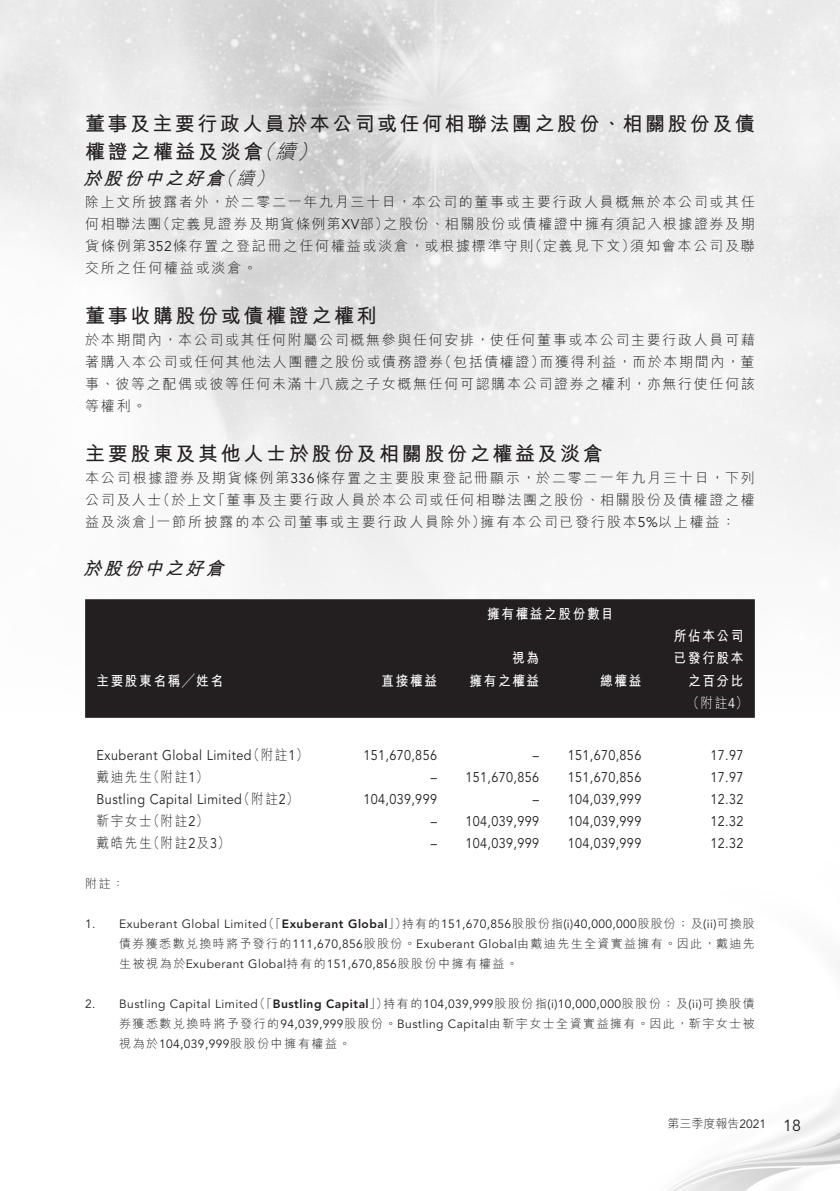
<style>
.page{position:relative;width:840px;height:1191px;background:#fff}
.page>*{position:absolute;margin:0;border:0;box-sizing:border-box;transform-origin:0 0}
._01_H1{font:700 20px/28px "M Hei HK";letter-spacing:.13em;color:#231f20}
._01_H1-2{font:italic 300 20px "M Hei HK";color:#231f20}
._02_H2{font:italic 700 18px "M Hei HK";color:#231f20}
._02_H2-2{font:italic 300 18px "M Hei HK";color:#231f20}
.t1{font:16px "Avenir LT Std";color:#231f20}
._00_txt{font:300 14px/22px "M Hei HK";letter-spacing:.12em;color:#231f20;text-align:right}
._50_Table_txt{font:14px "Avenir LT Std";letter-spacing:.03em;color:#231f20;scale:.9 1}
._50_Table_txt-2{font:700 14px "M Hei HK";letter-spacing:.13em;color:#fff;scale:.9 1}
._50_Table_txt-3{font:300 14px "M Hei HK";letter-spacing:.13em;color:#231f20;scale:.9 1}
._50_Table_txt-4{font:300 14px "M Hei HK";color:#fff;scale:.9 1}
._06_Notes{font:300 12px/20px "M Hei HK";letter-spacing:.12em;color:#231f20}
._06_Notes-2{font:12px "Avenir LT Std";letter-spacing:.04em;color:#231f20}
._06_Notes-3{font:800 12px "Avenir LT Std";letter-spacing:.04em;color:#231f20}
.s1{font-weight:300;font-style:italic}
.s2{font-weight:300}
.s3{font-family:"Avenir LT Std";font-weight:400}
.s4{font-family:"M Hei HK";font-weight:300}
</style>
<div class="page">
<img style="left:0;top:0;width:839px;height:1191px">
<div style="left:85px;top:599px;width:669px;height:119px;background:#231f20"></div>
<p class="_01_H1" style="left:297px;top:108px;width:459px;text-indent:-212px">董事及主要行政人員於本公司或任何相聯法團之股份、相關股份及債<span class="s1">(</span></p>
<p class="_01_H1-2" style="left:275px;top:142px;width:27px">續</p>
<p class="_01_H1-2" style="left:254px;top:142px;width:27px">（</p>
<p class="_01_H1" style="left:85px;top:136px;width:180px">權證之權益及淡倉</p>
<p class="_02_H2-2" style="left:255px;top:169px;width:24px">(</p>
<p class="_02_H2" style="left:83px;top:166px;width:177px">於股份中之好倉<span class="s2">續</span></p>
<p class="_02_H2-2" style="left:216px;top:169px;width:24px">（</p>
<p class="_00_txt" style="left:85px;top:191px;width:671px">除上文所披露者外，於二零二一年九月三十日，本公司的董事或主要行政人員概無於本公司或其任之股份、相關股份或債權證中擁有須記入根據證券及期</p>
<p class="_00_txt" style="left:156px;top:213px;width:234px">（定義見證券及期貨條例第<span class="s3">XV</span>部）</p>
<p class="_00_txt" style="left:85px;top:213px;width:78px">何相聯法團</p>
<p class="_00_txt" style="left:527px;top:235px;width:109px">（定義見下文）</p>
<p class="_00_txt" style="left:85px;top:235px;width:449px;text-align:left">貨條例第<span class="s3">352</span>條存置之登記冊之任何權益或淡倉，或根據標準守則交所之任何權益或淡倉。</p>
<p class="_01_H1" style="left:85px;top:300px;width:293px">董事收購股份或債權證之權利</p>
<p class="_00_txt" style="left:85px;top:329px;width:671px">於本期間內，本公司或其任何附屬公司概無參與任何安排，使任何董事或本公司主要行政人員可藉而獲得利益，而於本期間內，董</p>
<p class="_00_txt" style="left:630px;top:235px;width:126px">須知會本公司及聯</p>
<p class="_00_txt" style="left:437px;top:351px;width:108px">（包括債權證）</p>
<p class="_00_txt" style="left:85px;top:351px;width:671px;text-align:left">著購入本公司或任何其他法人團體之股份或債務證券<br>事、彼等之配偶或彼等任何未滿十八歲之子女概無任何可認購本公司證券之權利，亦無行使任何該等權利。</p>
<p class="_01_H1" style="left:85px;top:438px;width:519px">主要股東及其他人士於股份及相關股份之權益及淡倉</p>
<p class="_00_txt" style="left:85px;top:467px;width:671px">本公司根據證券及期貨條例第<span class="s3">336</span>條存置之主要股東登記冊顯示，於二零二一年九月三十日，下列「董事及主要行政人員於本公司或任何相聯法團之股份、相關股份及債權證之權</p>
<p class="_00_txt" style="left:156px;top:489px;width:62px">（於上文</p>
<p class="_00_txt" style="left:85px;top:489px;width:78px">公司及人士</p>
<p class="_00_txt" style="left:480px;top:511px;width:256px">擁有本公司已發行股本<span class="s3">5%</span>以上權益：</p>
<p class="_00_txt" style="left:156px;top:511px;width:331px">一節所披露的本公司董事或主要行政人員除外）</p>
<p class="_00_txt" style="left:85px;top:511px;width:78px">益及淡倉」</p>
<p class="_02_H2" style="left:83px;top:556px;width:148px">於股份中之好倉</p>
<p class="_50_Table_txt-2" style="left:487px;top:604px;width:142px">擁有權益之股份數目</p>
<p class="_50_Table_txt-2" style="left:96px;top:670px;width:142px">主要股東名稱╱姓名</p>
<p class="_50_Table_txt-2" style="left:381px;top:670px;width:63px">直接權益</p>
<p class="_50_Table_txt-2" style="left:512px;top:648px;width:31px">視為</p>
<p class="_50_Table_txt-2" style="left:469px;top:670px;width:79px">擁有之權益</p>
<p class="_50_Table_txt-2" style="left:600px;top:670px;width:47px">總權益</p>
<p class="_50_Table_txt-2" style="left:673px;top:626px;width:79px">所佔本公司</p>
<p class="_50_Table_txt-2" style="left:673px;top:648px;width:79px">已發行股本</p>
<p class="_50_Table_txt-2" style="left:687px;top:670px;width:63px">之百分比</p>
<p class="_50_Table_txt-4" style="left:686px;top:695px;width:70px">（附註 (<span class="s3">4</span></p>
<p class="_50_Table_txt-3" style="left:247px;top:747px;width:70px">（附註 (<span class="s3">1</span></p>
<p class="_50_Table_txt" style="left:96px;top:747px;width:174px">Exuberant Global Limited</p>
<p class="_50_Table_txt" style="left:363px;top:747px;width:83px">151,670,856</p>
<p class="_50_Table_txt" style="left:532px;top:747px;width:8px">–</p>
<p class="_50_Table_txt" style="left:567px;top:747px;width:83px">151,670,856</p>
<p class="_50_Table_txt" style="left:710px;top:747px;width:38px">17.97</p>
<p class="_50_Table_txt-3" style="left:147px;top:769px;width:70px">（附註 (<span class="s3">1</span></p>
<p class="_50_Table_txt-3" style="left:96px;top:769px;width:63px">戴迪先生</p>
<p class="_50_Table_txt" style="left:430px;top:769px;width:9px">–</p>
<p class="_50_Table_txt" style="left:465px;top:769px;width:83px">151,670,856</p>
<p class="_50_Table_txt" style="left:567px;top:769px;width:83px">151,670,856</p>
<p class="_50_Table_txt" style="left:710px;top:769px;width:38px">17.97</p>
<p class="_50_Table_txt-3" style="left:237px;top:791px;width:70px">（附註 (<span class="s3">2</span></p>
<p class="_50_Table_txt" style="left:96px;top:791px;width:163px">Bustling Capital Limited</p>
<p class="_50_Table_txt" style="left:363px;top:791px;width:83px">104,039,999</p>
<p class="_50_Table_txt" style="left:532px;top:791px;width:8px">–</p>
<p class="_50_Table_txt" style="left:567px;top:791px;width:83px">104,039,999</p>
<p class="_50_Table_txt" style="left:710px;top:791px;width:38px">12.32</p>
<p class="_50_Table_txt-3" style="left:147px;top:813px;width:70px">（附註 (<span class="s3">2</span></p>
<p class="_50_Table_txt-3" style="left:96px;top:813px;width:63px">靳宇女士</p>
<p class="_50_Table_txt" style="left:430px;top:813px;width:9px">–</p>
<p class="_50_Table_txt" style="left:465px;top:813px;width:83px">104,039,999</p>
<p class="_50_Table_txt" style="left:567px;top:813px;width:83px">104,039,999</p>
<p class="_50_Table_txt" style="left:710px;top:813px;width:38px">12.32</p>
<p class="_50_Table_txt-3" style="left:147px;top:835px;width:94px">（附註 及<span class="s3">2</span> (<span class="s3">3</span></p>
<p class="_50_Table_txt-3" style="left:96px;top:835px;width:63px">戴皓先生</p>
<p class="_06_Notes" style="left:85px;top:873px;width:41px">附註：</p>
<p class="_50_Table_txt" style="left:430px;top:835px;width:9px">–</p>
<p class="_50_Table_txt" style="left:465px;top:835px;width:83px">104,039,999</p>
<p class="_50_Table_txt" style="left:567px;top:835px;width:83px">104,039,999</p>
<p class="_50_Table_txt" style="left:710px;top:835px;width:38px">12.32</p>
<p class="_06_Notes-2" style="left:85px;top:917px;width:12px">1.</p>
<p class="_06_Notes-2" style="left:85px;top:997px;width:12px">2.</p>
<p class="_06_Notes-3" style="left:262px;top:917px;width:145px"><span class="s4">（「</span>Exuberant Global<span class="s4">」）</span></p>
<p class="_06_Notes-2" style="left:402px;top:917px;width:354px"><span class="s4">持有的</span>151,670,856<span class="s4">股股份指</span> )i( 40,000,000<span class="s4">股股份；及</span> )i i( <span class="s4">可換股</span></p>
<p class="_06_Notes-2" style="left:119px;top:917px;width:149px">Exuberant Global Limited</p>
<p class="_06_Notes" style="left:119px;top:933px;width:636px">債券獲悉數兌換時將予發行的<span class="s3">111,670,856</span>股股份。<span class="s3">Exuberant Global</span>由戴迪先生全資實益擁有。因此，戴迪先生被視為於<span class="s3">Exuberant Global</span>持有的<span class="s3">151,670,856</span>股股份中擁有權益。</p>
<p class="_06_Notes-2" style="left:383px;top:997px;width:373px"><span class="s4">持有的</span>104,039,999<span class="s4">股股份指</span> )i( 10,000,000<span class="s4">股股份；及</span> )i i( <span class="s4">可換股債</span></p>
<p class="_06_Notes-3" style="left:253px;top:997px;width:136px"><span class="s4">（「</span>Bustling Capital<span class="s4">」）</span></p>
<p class="_06_Notes-2" style="left:119px;top:997px;width:140px">Bustling Capital Limited</p>
<p class="_06_Notes" style="left:119px;top:1013px;width:636px">券獲悉數兌換時將予發行的<span class="s3">94,039,999</span>股股份。<span class="s3">Bustling Capital</span>由靳宇女士全資實益擁有。因此，靳宇女士被視為於<span class="s3">104,039,999</span>股股份中擁有權益。</p>
<p class="_06_Notes" style="left:667px;top:1113px;width:100px">第三季度報告<span class="s3">2021</span></p>
<p class="t1" style="left:782px;top:1115px;width:19px">18</p>
</div>
